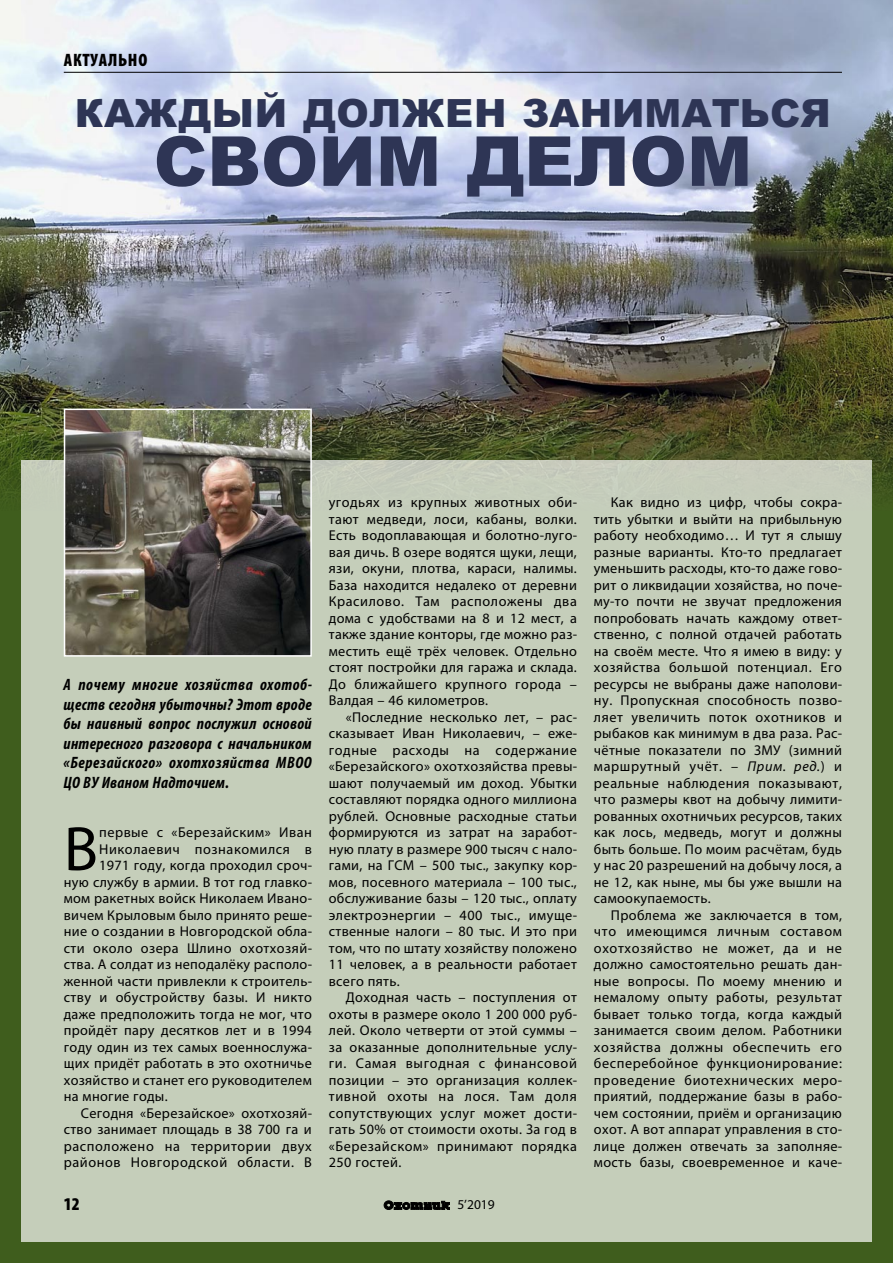
<style>
.page{position:relative;width:893px;height:1263px;background:#fff}
.page>*{position:absolute;margin:0;border:0;box-sizing:border-box;transform-origin:0 0}
.t1{font:900 69px "Arial";color:#2e3555}
.t2{font:63.15px "Myriad Pro";color:#000}
.t3{font:900 39px "Arial";letter-spacing:.02em;color:#2e3555}
.t4{font:900 condensed 18px "Myriad Pro";letter-spacing:.045em;color:#000}
.t5{font:italic 700 condensed 16.5px/19.5px "Myriad Pro";letter-spacing:.035em;color:#000;text-align:justify}
.t6{font:14.25px/16.5px "Myriad Pro";letter-spacing:.02em;color:#000;text-align:justify}
.t7{font:14.25px "Myriad Pro";letter-spacing:.04em;color:#000}
.t8{font:13.5px "Myriad Pro";color:#000}
.s1{font-style:italic}
</style>
<div class="page">
<div style="left:0;top:507px;width:893px;height:756px;background:#3f5d1d"></div>
<img style="left:0;top:0;width:893px;height:408px">
<svg style="left:0;top:408px;width:893px;height:99px"></svg>
<div style="left:21px;top:461px;width:851px;height:781px;background:#c5ceba"></div>
<hr style="left:64px;top:72px;width:778px;height:1px;background:#000">
<svg style="left:384px;top:1201px;width:66px;height:9px"></svg>
<img style="left:67px;top:412px;width:242px;height:242px">
<div style="left:64px;top:409px;width:248px;height:248px;border:2px solid #fff"></div>
<p class="t4" style="left:64px;top:49px;width:85px">АКТУАЛЬНО</p>
<h3 class="t3" style="left:75px;top:91px;width:758px">КАЖДЫЙ ДОЛЖЕН ЗАНИМАТЬСЯ</h3>
<h1 class="t1" style="left:154px;top:122px;width:600px">СВОИМ ДЕЛОМ</h1>
<p class="t5" style="left:64px;top:675px;width:250px">А почему многие хозяйства охотоб&shy;ществ сегодня убыточны? Этот вроде бы наивный вопрос послужил основой интересного разговора с начальником «Березайского» охотхозяйства МВОО ЦО ВУ Иваном Надточием.</p>
<h2 class="t2" style="left:64px;top:811px;width:36px">В</h2>
<p class="t6" style="left:99px;top:824px;width:214px">первые с «Березайским» Иван</p>
<p class="t7" style="left:99px;top:840px;width:214px">Николаевич познакомился в</p>
<p class="t6" style="left:99px;top:857px;width:214px">1971 году, когда проходил сроч-</p>
<p class="t6" style="left:64px;top:873px;width:250px">ную службу в армии. В тот год главко-</p>
<p class="t6" style="left:64px;top:890px;width:250px">мом ракетных войск Николаем Ивано-</p>
<p class="t6" style="left:64px;top:906px;width:250px">вичем Крыловым было принято реше-</p>
<p class="t6" style="left:64px;top:923px;width:250px">ние о создании в Новгородской обла-</p>
<p class="t6" style="left:64px;top:939px;width:250px">сти около озера Шлино охотхозяй-</p>
<p class="t6" style="left:64px;top:956px;width:250px">ства. А солдат из неподалёку располо-</p>
<p class="t6" style="left:64px;top:972px;width:250px">женной части привлекли к строитель-</p>
<p class="t6" style="left:64px;top:989px;width:250px">ству и обустройству базы. И никто</p>
<p class="t6" style="left:64px;top:1005px;width:250px">даже предположить тогда не мог, что</p>
<p class="t6" style="left:64px;top:1022px;width:250px">пройдёт пару десятков лет и в 1994</p>
<p class="t6" style="left:64px;top:1038px;width:250px">году один из тех самых военнослужа-</p>
<p class="t6" style="left:64px;top:1055px;width:250px">щих придёт работать в это охотничье</p>
<p class="t6" style="left:64px;top:1071px;width:250px">хозяйство и станет его руководителем</p>
<p class="t6" style="left:64px;top:1088px;width:105px">на многие годы.</p>
<p class="t6" style="left:81px;top:1104px;width:233px">Сегодня «Березайское» охотхозяй-</p>
<p class="t6" style="left:64px;top:1121px;width:250px">ство занимает площадь в 38 700 га и</p>
<p class="t7" style="left:64px;top:1137px;width:250px">расположено на территории двух</p>
<p class="t7" style="left:64px;top:1154px;width:250px">районов Новгородской области. В</p>
<p class="t6" style="left:329px;top:494px;width:250px">угодьях из крупных животных оби&shy;тают медведи, лоси, кабаны, волки.<br>Есть водоплавающая и болотно-луго&shy;вая дичь. В озере водятся щуки, лещи, язи, окуни, плотва, караси, налимы.<br>База находится недалеко от деревни Красилово. Там расположены два дома с удобствами на 8 и 12 мест, а также здание конторы, где можно раз&shy;местить ещё трёх человек. Отдельно стоят постройки для гаража и склада.<br>До ближайшего крупного города – Валдая – 46 километров.</p>
<p class="t6" style="left:329px;top:708px;width:250px;text-indent:17px">«Последние несколько лет, – рас&shy;сказывает Иван Николаевич, – еже&shy;годные расходы на содержание «Березайского» охотхозяйства превы&shy;шают получаемый им доход. Убытки составляют порядка одного миллиона рублей. Основные расходные статьи формируются из затрат на заработ&shy;ную плату в размере 900 тысяч с нало&shy;гами, на ГСМ – 500 тыс., закупку кор&shy;мов, посевного материала – 100 тыс., обслуживание базы – 120 тыс., оплату электроэнергии – 400 тыс., имуще&shy;ственные налоги – 80 тыс. И это при том, что по штату хозяйству положено 11 человек, а в реальности работает всего пять.</p>
<p class="t6" style="left:329px;top:989px;width:250px;text-indent:17px">Доходная часть – поступления от охоты в размере около 1 200 000 руб&shy;лей. Около четверти от этой суммы – за оказанные дополнительные услу&shy;ги. Самая выгодная с финансовой позиции – это организация коллек&shy;тивной охоты на лося. Там доля сопутствующих услуг может дости&shy;гать 50% от стоимости охоты. За год в «Березайском» принимают порядка 250 гостей.</p>
<p class="t4" style="left:64px;top:1193px;width:17px">12</p>
<p class="t8" style="left:457px;top:1197px;width:39px">5’2019</p>
<p class="t6" style="left:594px;top:494px;width:250px;text-indent:17px">Как видно из цифр, чтобы сокра&shy;тить убытки и выйти на прибыльную работу необходимо… И тут я слышу разные варианты. Кто-то предлагает уменьшить расходы, кто-то даже гово&shy;рит о ликвидации хозяйства, но поче&shy;му-то почти не звучат предложения попробовать начать каждому ответ&shy;ственно, с полной отдачей работать на своём месте. Что я имею в виду: у хозяйства большой потенциал. Его ресурсы не выбраны даже наполови&shy;ну. Пропускная способность позво&shy;ляет увеличить поток охотников и рыбаков как минимум в два раза. Рас&shy;чётные показатели по ЗМУ (зимний маршрутный учёт. – <span class="s1">Прим. ред.</span>) и реальные наблюдения показывают, что размеры квот на добычу лимити&shy;рованных охотничьих ресурсов, таких как лось, медведь, могут и должны быть больше. По моим расчётам, будь у нас 20 разрешений на добычу лося, а не 12, как ныне, мы бы уже вышли на самоокупаемость.</p>
<p class="t6" style="left:594px;top:906px;width:250px;text-indent:17px">Проблема же заключается в том, что имеющимся личным составом охотхозяйство не может, да и не должно самостоятельно решать дан&shy;ные вопросы. По моему мнению и немалому опыту работы, результат бывает только тогда, когда каждый занимается своим делом. Работники хозяйства должны обеспечить его бесперебойное функционирование: проведение биотехнических меро&shy;приятий, поддержание базы в рабо&shy;чем состоянии, приём и организацию охот. А вот аппарат управления в сто&shy;лице должен отвечать за заполняе&shy;мость базы, своевременное и каче-</p>
</div>
